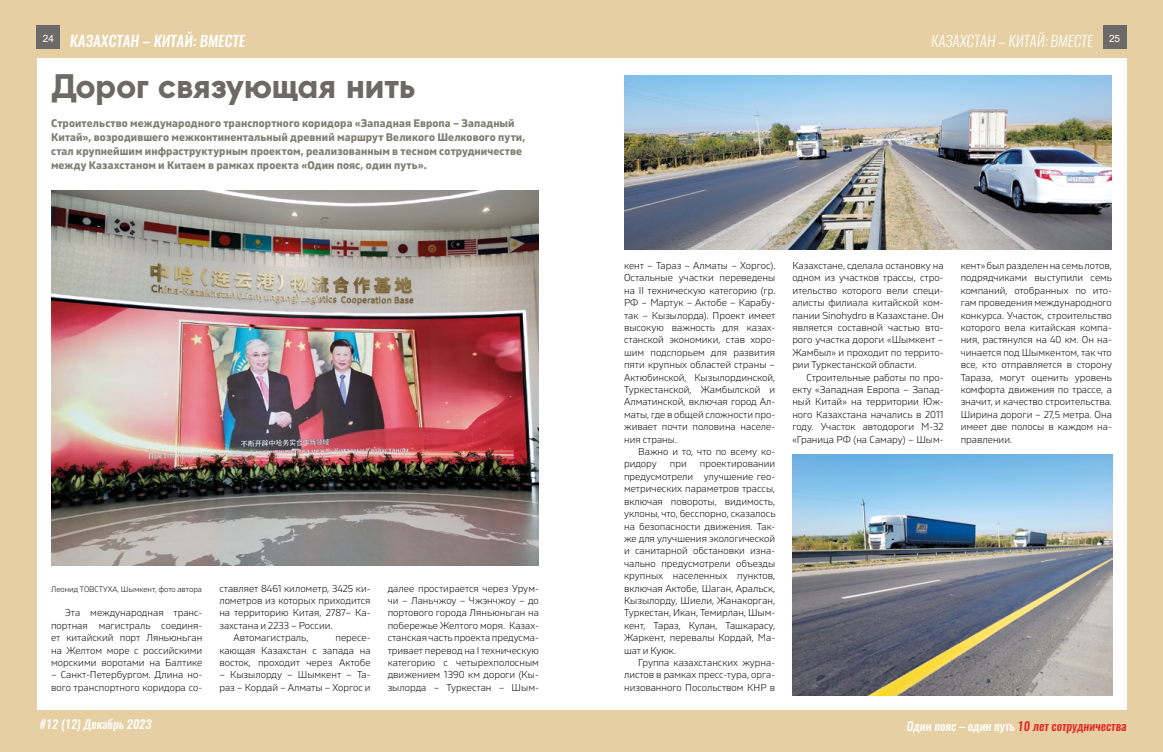
<style>
.page{position:relative;width:1163px;height:752px;background:#fff}
.page>*{position:absolute;margin:0;border:0;box-sizing:border-box;transform-origin:0 0}
.t1{font:900 34px "Kontora";color:#6c6a68}
.t2{font:italic 500 15px "Oswald";color:#fff}
.t3{font:italic 300 15px "Oswald";color:#fff}
.t4{font:italic 500 12px "Oswald";color:#e52321}
.t5{font:italic 500 12px "Oswald";color:#fff}
.t6{font:700 11px/14px "Gilam";letter-spacing:.005em;color:#7e7f71}
.t7{font:300 10px/12.4px "Gilam";color:#000;text-align:justify}
.t8{font:10px "Arial";color:#fff}
.t9{font:300 8px "Gilam";color:#000}
.s1{color:#fff}
</style>
<div class="page">
<div style="left:0;top:0;width:1162px;height:751px;background:#e6cfa3"></div>
<div style="left:1102px;top:26px;width:23px;height:23px;background:#6c6a68"></div>
<div style="left:37px;top:26px;width:23px;height:23px;background:#6c6a68"></div>
<div style="left:37px;top:58px;width:1088px;height:651px;background:#fff"></div>
<img style="left:51px;top:190px;width:488px;height:375px">
<img style="left:624px;top:75px;width:487px;height:174px">
<img style="left:792px;top:454px;width:320px;height:240px">
<h2 class="t2" style="left:70px;top:30px;width:177px">КАЗАХСТАН – КИТАЙ: ВМЕСТЕ</h2>
<h2 class="t3" style="left:930px;top:30px;width:163px">КАЗАХСТАН – КИТАЙ: ВМЕСТЕ</h2>
<p class="t8" style="left:43px;top:31px;width:13px">24</p>
<p class="t8" style="left:1108px;top:31px;width:13px">25</p>
<h1 class="t1" style="left:51px;top:61px;width:365px">Дорог связующая нить</h1>
<p class="t6" style="left:51px;top:115px;width:476px">Строительство международного транспортного коридора «Западная Европа – Западный Китай», возродившего межконтинентальный древний маршрут Великого Шелкового пути, стал крупнейшим инфраструктурным проектом, реализованным в тесном сотрудничестве между Казахстаном и Китаем в рамках проекта «Один пояс, один путь».</p>
<p class="t9" style="left:51px;top:582px;width:152px">Леонид ТОВСТУХА, Шымкент, фото автора</p>
<p class="t7" style="left:51px;top:606px;width:153px;text-indent:14px">Эта международная транс&shy;портная магистраль соединя&shy;ет китайский порт Ляньюньган на Желтом море с российскими морскими воротами на Балтике</p>
<p class="t7" style="left:51px;top:668px;width:153px">– Санкт-Петербургом. Длина но&shy;вого транспортного коридора со-</p>
<p class="t5" style="left:40px;top:715px;width:113px">#12 (12) Декабрь 2023</p>
<p class="t7" style="left:219px;top:581px;width:153px">ставляет 8461 километр, 3425 ки-</p>
<p class="t7" style="left:219px;top:593px;width:153px">лометров из которых приходится</p>
<p class="t7" style="left:219px;top:606px;width:153px">на территорию Китая, 2787– Ка-</p>
<p class="t7" style="left:219px;top:618px;width:115px">захстана и 2233 – России.</p>
<p class="t7" style="left:233px;top:630px;width:77px">Автомагистраль,</p>
<p class="t7" style="left:219px;top:630px;width:153px;text-indent:116px">пересе&shy;кающая Казахстан с запада на восток, проходит через Актобе</p>
<p class="t7" style="left:219px;top:668px;width:153px">– Кызылорду – Шымкент – Та&shy;раз – Кордай – Алматы – Хоргос и</p>
<p class="t7" style="left:387px;top:581px;width:153px">далее простирается через Урум&shy;чи – Ланьчжоу – Чжэнчжоу – до портового города Ляньюньган на побережье Желтого моря. Казах&shy;станская часть проекта предусма&shy;тривает перевод на I техническую категорию с четырехполосным движением 1390 км дороги (Кы&shy;зылорда – Туркестан – Шым-</p>
<p class="t7" style="left:624px;top:258px;width:153px">кент – Тараз – Алматы – Хоргос).<br>Остальные участки переведены на II техническую категорию (гр.<br>РФ – Мартук – Актобе – Карабу&shy;так – Кызылорда). Проект имеет высокую важность для казах&shy;станской экономики, став хоро&shy;шим подспорьем для развития пяти крупных областей страны – Актюбинской, Кызылординской, Туркестанской, Жамбылской и Алматинской, включая город Ал&shy;маты, где в общей сложности про&shy;живает почти половина населе&shy;ния страны.</p>
<p class="t7" style="left:624px;top:444px;width:153px;text-indent:14px">Важно и то, что по всему ко&shy;ридору</p>
<p class="t7" style="left:624px;top:457px;width:153px;text-indent:76px">проектировании предусмотрели улучшение гео&shy;метрических параметров трассы, включая повороты, видимость, уклоны, что, бесспорно, сказалось на безопасности движения. Так&shy;же для улучшения экологической и санитарной обстановки изна&shy;чально предусмотрели объезды крупных населенных пунктов, включая Актобе, Шаган, Аральск, Кызылорду, Шиели, Жанакорган, Туркестан, Икан, Темирлан, Шым&shy;кент, Тараз, Кулан, Ташкарасу, Жаркент, перевалы Кордай, Ма&shy;шат и Куюк.</p>
<p class="t7" style="left:624px;top:655px;width:153px;text-indent:14px">Группа казахстанских журна&shy;листов в рамках пресс-тура, орга&shy;низованного Посольством КНР в</p>
<p class="t7" style="left:669px;top:457px;width:18px">при</p>
<p class="t7" style="left:792px;top:258px;width:153px">Казахстане, сделала остановку на одном из участков трассы, стро&shy;ительство которого вели специ&shy;алисты филиала китайской ком&shy;пании Sinohydro в Казахстане. Он является составной частью вто&shy;рого участка дороги «Шымкент – Жамбыл» и проходит по террито&shy;рии Туркестанской области.</p>
<p class="t7" style="left:792px;top:370px;width:153px;text-indent:14px">Строительные работы по про&shy;екту «Западная Европа – Запад&shy;ный Китай» на территории Юж&shy;ного Казахстана начались в 2011 году. Участок автодороги М-32 «Граница РФ (на Самару) – Шым-</p>
<p class="t7" style="left:960px;top:258px;width:153px">кент» был разделен на семь лотов, подрядчиками выступили семь компаний, отобранных по ито&shy;гам проведения международного конкурса. Участок, строительство которого вела китайская компа&shy;ния, растянулся на 40 км. Он на&shy;чинается под Шымкентом, так что все, кто отправляется в сторону Тараза, могут оценить уровень комфорта движения по трассе, а значит, и качество строительства.<br>Ширина дороги – 27,5 метра. Она имеет две полосы в каждом на&shy;правлении.</p>
<p class="t4" style="left:906px;top:717px;width:221px"><span class="s1">Один пояс – один путь</span> 10 лет сотрудничества</p>
</div>
